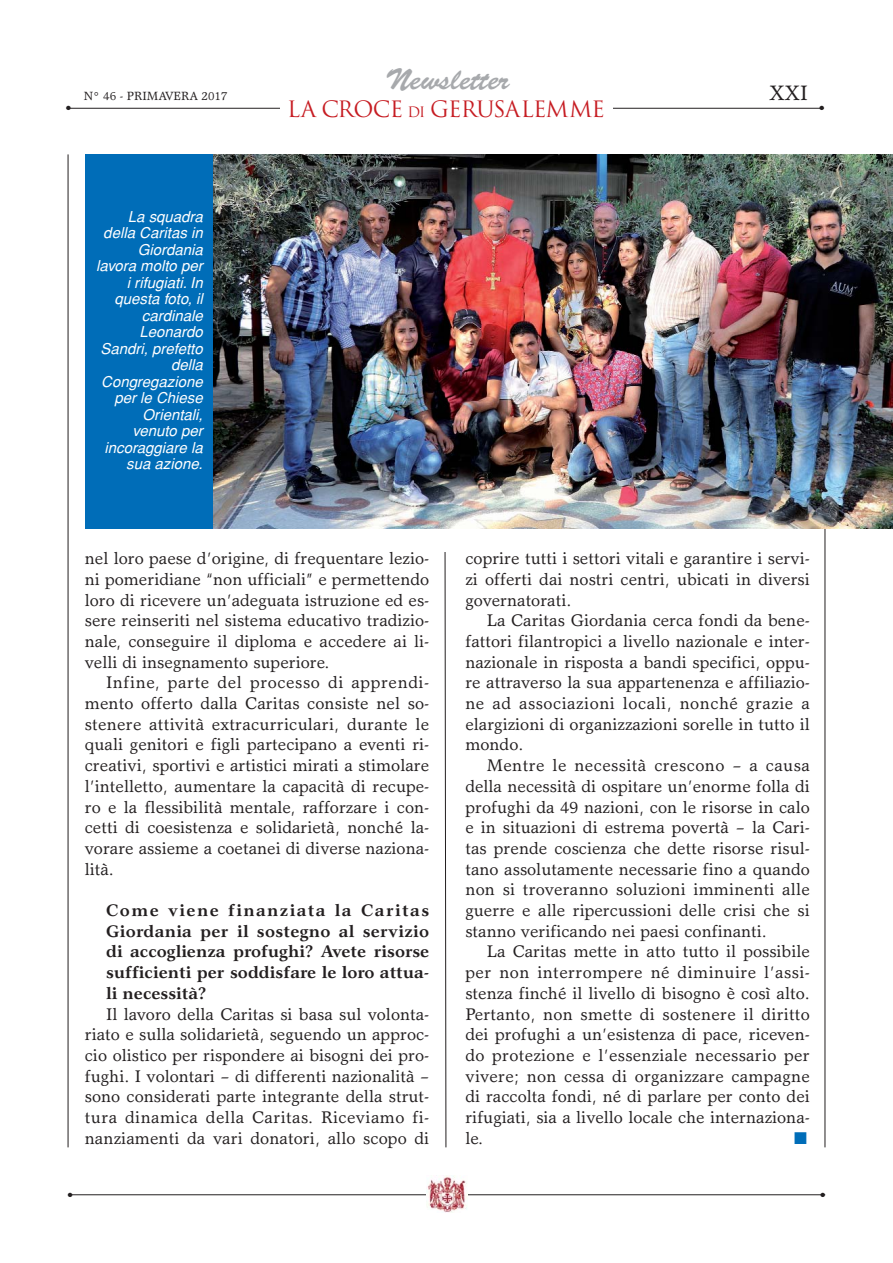
<style>
.page{position:relative;width:893px;height:1263px;background:#fff}
.page>*{position:absolute;margin:0;border:0;box-sizing:border-box;transform-origin:0 0}
.t1{font:30px "Brush Script";color:#a7a9ac}
.t2{font:21.9px "Trajan";letter-spacing:-.04em;color:#c61c22}
.t3{font:21px "Garth Graphic";color:#231f20}
.t4{font:16.95px/20.7px "Garth Graphic";color:#231f20;text-align:justify}
.t5{font:700 16.95px/20.7px "Garth Graphic";color:#231f20;text-align:justify}
.t6{font:16.95px "Zapf Dingbats";color:#006db8}
.t7{font:italic 15px/16.5px "Helvetica";color:#fff;text-align:right}
.t8{font:12px "Garth Graphic";color:#231f20}
.t9{font:6px "Zapf Dingbats";color:#231f20}
.s1{font-size:14.1px}
</style>
<div class="page">
<svg style="left:445px;top:552px;width:1px;height:596px"></svg>
<hr style="left:68px;top:154px;width:1px;height:993px;background:#231f20">
<hr style="left:825px;top:154px;width:1px;height:993px;background:#231f20">
<hr style="left:67px;top:108px;width:757px;height:1px;background:#231f20">
<hr style="left:68px;top:1194px;width:757px;height:1px;background:#231f20">
<img style="left:426px;top:1176px;width:41px;height:37px">
<div style="left:280px;top:101px;width:333px;height:22px;background:#fff"></div>
<img style="left:212px;top:154px;width:680px;height:375px">
<div style="left:85px;top:154px;width:127px;height:375px;background:#006db8"></div>
<h1 class="t1" style="left:386px;top:71px;width:125px">Newsletter</h1>
<p class="t8" style="left:84px;top:91px;width:145px">N° 46 - PRIMAVERA 2017</p>
<p class="t3" style="left:769px;top:85px;width:40px">XXI</p>
<p class="t2" style="left:287px;top:97px;width:319px">LA CROCE <span class="s1">DI</span> GERUSALEMME</p>
<p class="t9" style="left:66px;top:106px;width:6px">●</p>
<p class="t9" style="left:820px;top:105px;width:6px">●</p>
<p class="t7" style="left:96px;top:209px;width:111px">La squadra della Caritas in<br>Giordania lavora molto per i rifugiati. In questa foto, il cardinale<br>Leonardo<br>Sandri, prefetto della<br>Congregazione per le Chiese<br>Orientali, venuto per incoraggiare la sua azione.</p>
<p class="t4" style="left:85px;top:550px;width:346px">nel loro paese d’origine, di frequentare lezio&shy;ni pomeridiane “non ufficiali” e permettendo loro di ricevere un’adeguata istruzione ed es&shy;sere reinseriti nel sistema educativo tradizio&shy;nale, conseguire il diploma e accedere ai li&shy;velli di insegnamento superiore.</p>
<p class="t4" style="left:85px;top:674px;width:346px;text-indent:21px">Infine, parte del processo di apprendi&shy;mento offerto dalla Caritas consiste nel so&shy;stenere attività extracurriculari, durante le quali genitori e figli partecipano a eventi ri&shy;creativi, sportivi e artistici mirati a stimolare l’intelletto, aumentare la capacità di recupe&shy;ro e la flessibilità mentale, rafforzare i con&shy;cetti di coesistenza e solidarietà, nonché la&shy;vorare assieme a coetanei di diverse naziona&shy;lità.</p>
<p class="t5" style="left:106px;top:902px;width:325px">Come viene finanziata la Caritas Giordania per il sostegno al servizio di accoglienza profughi? Avete risorse sufficienti per soddisfare le loro attua&shy;li necessità?</p>
<p class="t4" style="left:85px;top:1005px;width:346px;text-indent:21px">Il lavoro della Caritas si basa sul volonta&shy;riato e sulla solidarietà, seguendo un approc&shy;cio olistico per rispondere ai bisogni dei pro&shy;fughi. I volontari – di differenti nazionalità – sono considerati parte integrante della strut&shy;tura dinamica della Caritas. Riceviamo fi&shy;nanziamenti da vari donatori, allo scopo di</p>
<p class="t4" style="left:465px;top:550px;width:346px">coprire tutti i settori vitali e garantire i servi&shy;zi offerti dai nostri centri, ubicati in diversi governatorati.</p>
<p class="t4" style="left:465px;top:612px;width:346px;text-indent:21px">La Caritas Giordania cerca fondi da bene&shy;fattori filantropici a livello nazionale e inter&shy;nazionale in risposta a bandi specifici, oppu&shy;re attraverso la sua appartenenza e affiliazio&shy;ne ad associazioni locali, nonché grazie a elargizioni di organizzazioni sorelle in tutto il mondo.</p>
<p class="t4" style="left:465px;top:757px;width:346px;text-indent:21px">Mentre le necessità crescono – a causa della necessità di ospitare un’enorme folla di profughi da 49 nazioni, con le risorse in calo e in situazioni di estrema povertà – la Cari&shy;tas prende coscienza che dette risorse risul&shy;tano assolutamente necessarie fino a quando non si troveranno soluzioni imminenti alle guerre e alle ripercussioni delle crisi che si stanno verificando nei paesi confinanti.</p>
<p class="t4" style="left:465px;top:943px;width:346px;text-indent:21px">La Caritas mette in atto tutto il possibile per non interrompere né diminuire l’assi&shy;stenza finché il livello di bisogno è così alto.<br>Pertanto, non smette di sostenere il diritto dei profughi a un’esistenza di pace, riceven&shy;do protezione e l’essenziale necessario per vivere; non cessa di organizzare campagne di raccolta fondi, né di parlare per conto dei rifugiati, sia a livello locale che internaziona&shy;le.</p>
<p class="t6" style="left:794px;top:1130px;width:14px">■</p>
<p class="t9" style="left:68px;top:1192px;width:6px">●</p>
<p class="t9" style="left:820px;top:1191px;width:6px">●</p>
</div>
